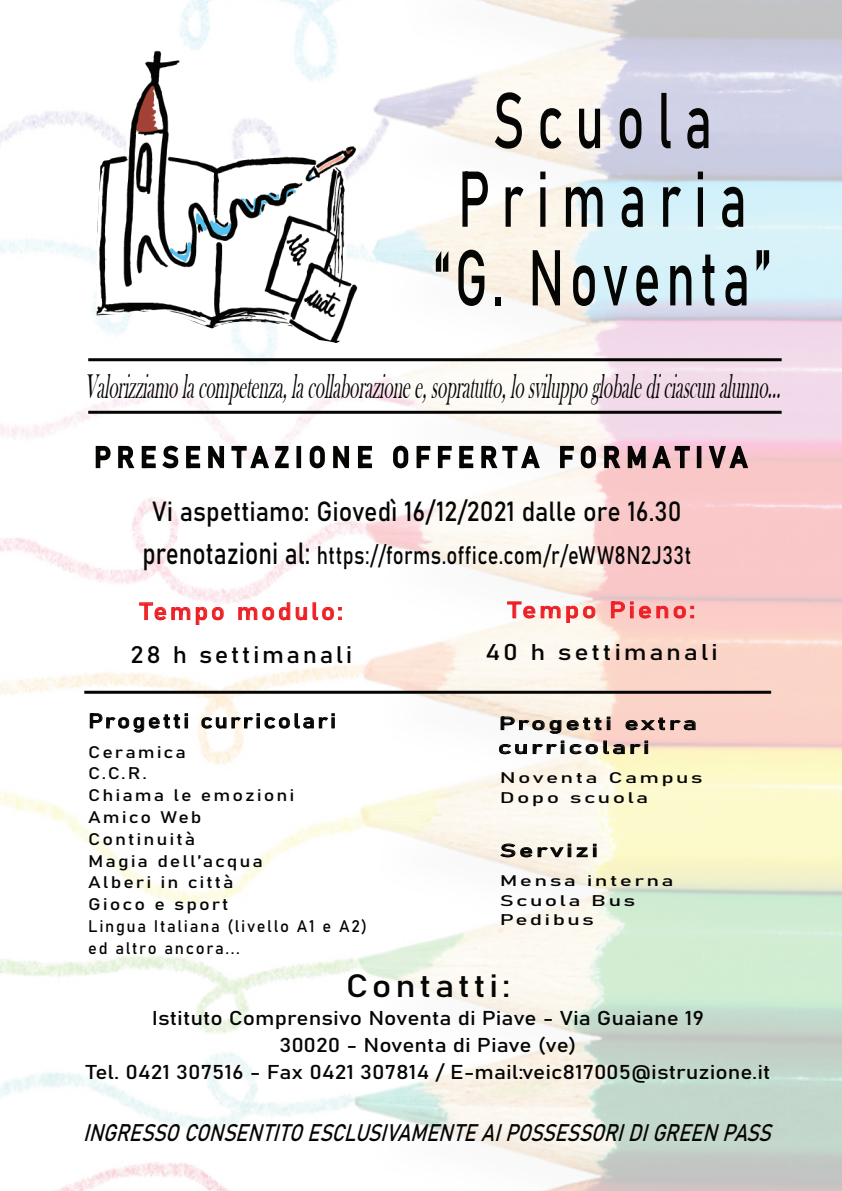
<style>
.page{position:relative;width:842px;height:1191px;background:#fff}
.page>*{position:absolute;margin:0;border:0;box-sizing:border-box;transform-origin:0 0}
.t1{font:77.7px/78.6px "Bahnschrift";letter-spacing:.235em;color:#050504;text-align:center;scale:.67 1}
.t2{font:italic 35.1px "Bask Old Face";color:#050504;scale:.5 1}
.t3{font:31.8px "Bahnschrift";letter-spacing:.1em;color:#050504;scale:1.15 1}
.t4{font:28.4px "Bahnschrift";letter-spacing:.24em;color:#050504;scale:.93 1}
.t5{font:27.3px "Bahnschrift";color:#050504;scale:.92 1}
.t6{font:25.1px "Bahnschrift";letter-spacing:.02em;color:#050504;scale:.81 1}
.t7{font:italic 23.7px "Bahnschrift";color:#050504;scale:.85 1}
.t8{font:23.7px "Bahnschrift";letter-spacing:.1em;color:#050504;scale:1.08 1}
.t9{font:23.7px "Bahnschrift";letter-spacing:.1em;color:#ed2026;scale:1.08 1}
.t10{font:22.5px "Bahnschrift";letter-spacing:.1em;color:#050504;scale:1.19 1}
.t11{font:22.5px "Bahnschrift";letter-spacing:.1em;color:#ed2026;scale:1.19 1}
.t12{font:20.1px "Bahnschrift";letter-spacing:.1em;color:#050504;scale:1.19 1}
.t13{font:19.8px/27.3px "Bahnschrift";color:#050504;text-align:center;scale:1.15 1}
.t14{font:17.7px/23.9px "Bahnschrift";letter-spacing:.1em;color:#050504;scale:1.51 1}
.t15{font:16.6px/21.8px "Bahnschrift";letter-spacing:.1em;color:#050504;scale:1.19 1}
.t16{font:15.2px/19.9px "Bahnschrift";letter-spacing:.1em;color:#050504;scale:1.51 1}
.s1{font-size:30.2px}
</style>
<div class="page">
<img style="left:0;top:0;width:842px;height:1191px">
<svg style="left:498px;top:705px;width:198px;height:55px"></svg>
<div style="left:644px;top:744px;width:4px;height:10px;border:1px solid #050504"></div>
<svg style="left:89px;top:698px;width:99px;height:40px"></svg>
<svg style="left:201px;top:698px;width:134px;height:39px"></svg>
<div style="left:331px;top:717px;width:4px;height:11px;border:1px solid #050504"></div>
<img style="left:97px;top:48px;width:262px;height:296px">
<svg style="left:499px;top:843px;width:97px;height:20px;background:#cec8be"></svg>
<div style="left:144px;top:603px;width:4px;height:17px;border:1px solid #ed2026"></div>
<div style="left:139px;top:602px;width:14px;height:3px;border:1px solid #ed2026"></div>
<svg style="left:154px;top:586px;width:70px;height:43px"></svg>
<svg style="left:238px;top:586px;width:104px;height:44px"></svg>
<div style="left:512px;top:602px;width:4px;height:16px;border:1px solid #ed2026"></div>
<div style="left:507px;top:601px;width:15px;height:3px;border:1px solid #ed2026"></div>
<svg style="left:523px;top:587px;width:73px;height:39px"></svg>
<svg style="left:610px;top:600px;width:84px;height:26px;background:#f7b1ae"></svg>
<svg style="left:95px;top:444px;width:41px;height:26px"></svg>
<div style="left:142px;top:446px;width:4px;height:22px;border:2px solid #050504"></div>
<div style="left:143px;top:463px;width:13px;height:5px;border:2px solid #050504"></div>
<div style="left:143px;top:455px;width:11px;height:4px;border:2px solid #050504"></div>
<div style="left:143px;top:446px;width:13px;height:4px;border:2px solid #050504"></div>
<svg style="left:161px;top:444px;width:19px;height:25px"></svg>
<div style="left:186px;top:446px;width:5px;height:22px;border:2px solid #050504"></div>
<div style="left:187px;top:463px;width:13px;height:5px;border:2px solid #050504"></div>
<div style="left:187px;top:455px;width:12px;height:4px;border:2px solid #050504"></div>
<div style="left:187px;top:446px;width:13px;height:4px;border:2px solid #050504"></div>
<svg style="left:207px;top:445px;width:18px;height:24px"></svg>
<div style="left:237px;top:447px;width:4px;height:21px;border:2px solid #050504"></div>
<div style="left:231px;top:446px;width:16px;height:4px;border:2px solid #050504"></div>
<svg style="left:249px;top:444px;width:41px;height:25px"></svg>
<div style="left:296px;top:446px;width:5px;height:22px;border:2px solid #050504"></div>
<svg style="left:308px;top:444px;width:18px;height:26px"></svg>
<svg style="left:332px;top:445px;width:18px;height:24px"></svg>
<div style="left:358px;top:446px;width:5px;height:22px;border:2px solid #050504"></div>
<div style="left:359px;top:463px;width:13px;height:5px;border:2px solid #050504"></div>
<div style="left:359px;top:455px;width:12px;height:4px;border:2px solid #050504"></div>
<div style="left:359px;top:446px;width:13px;height:4px;border:2px solid #050504"></div>
<svg style="left:392px;top:444px;width:18px;height:26px"></svg>
<div style="left:417px;top:446px;width:4px;height:22px;border:2px solid #050504"></div>
<div style="left:418px;top:455px;width:11px;height:4px;border:2px solid #050504"></div>
<div style="left:418px;top:446px;width:12px;height:4px;border:2px solid #050504"></div>
<div style="left:438px;top:446px;width:4px;height:22px;border:2px solid #050504"></div>
<div style="left:439px;top:455px;width:11px;height:4px;border:2px solid #050504"></div>
<div style="left:439px;top:446px;width:13px;height:4px;border:2px solid #050504"></div>
<div style="left:459px;top:446px;width:5px;height:22px;border:2px solid #050504"></div>
<div style="left:460px;top:463px;width:13px;height:5px;border:2px solid #050504"></div>
<div style="left:460px;top:455px;width:12px;height:4px;border:2px solid #050504"></div>
<div style="left:460px;top:446px;width:13px;height:4px;border:2px solid #050504"></div>
<svg style="left:480px;top:444px;width:19px;height:26px"></svg>
<div style="left:508px;top:447px;width:4px;height:21px;border:2px solid #050504"></div>
<div style="left:502px;top:446px;width:15px;height:4px;border:2px solid #050504"></div>
<svg style="left:520px;top:444px;width:21px;height:25px"></svg>
<div style="left:560px;top:446px;width:5px;height:22px;border:2px solid #050504"></div>
<div style="left:561px;top:455px;width:11px;height:4px;border:2px solid #050504"></div>
<div style="left:561px;top:446px;width:13px;height:4px;border:2px solid #050504"></div>
<svg style="left:579px;top:444px;width:18px;height:26px"></svg>
<svg style="left:603px;top:415px;width:69px;height:55px;background:#caadb8"></svg>
<div style="left:680px;top:447px;width:5px;height:21px;border:2px solid #050504"></div>
<div style="left:675px;top:446px;width:15px;height:4px;border:2px solid #050504"></div>
<div style="left:697px;top:446px;width:4px;height:22px;border:2px solid #050504"></div>
<svg style="left:707px;top:444px;width:43px;height:26px"></svg>
<hr style="left:88px;top:358px;width:694px;height:3px;background:#050504">
<hr style="left:84px;top:691px;width:687px;height:3px;background:#050504">
<hr style="left:88px;top:411px;width:694px;height:3px;background:#050504">
<h1 class="t1" style="left:434px;top:76px;width:505px">Scuola<br>Primaria “G. Noventa”</h1>
<h2 class="t2" style="left:84px;top:367px;width:1405px">Valorizziamolacompetenza,lacollaborazionee,sopratutto,losviluppoglobalediciascunalunno...</h2>
<h3 class="t4" style="left:94px;top:435px;width:704px">PRESENTAZIONE OFFERTA FORMATIVA</h3>
<h3 class="t5" style="left:152px;top:491px;width:577px">Vi aspettiamo: Giovedì 16/12/2021 dalle ore 16.30</h3>
<h3 class="t6" style="left:142px;top:536px;width:679px"><span class="s1">prenotazioni al:</span> https://forms.office.com/r/eWW8N2J33t</h3>
<h3 class="t9" style="left:140px;top:593px;width:189px">Tempo modulo:</h3>
<h3 class="t8" style="left:131px;top:636px;width:207px">28 h settimanali</h3>
<p class="t12" style="left:88px;top:705px;width:210px">Progetti curricolari</p>
<p class="t15" style="left:88px;top:739px;width:236px">Ceramica<br>C.C.R.<br>Chiama le emozioni<br>Amico Web<br>Continuità<br>Magia dell’acqua<br>Alberi in città<br>Gioco e sport<br>Lingua Italiana (livello A1 e A2) ed altro ancora...</p>
<h3 class="t11" style="left:508px;top:593px;width:159px">Tempo Pieno:</h3>
<h3 class="t10" style="left:485px;top:635px;width:197px">40 h settimanali</h3>
<p class="t14" style="left:498px;top:710px;width:133px">Progetti extra curricolari</p>
<p class="t16" style="left:500px;top:767px;width:136px">Noventa Campus<br>Dopo scuola</p>
<p class="t14" style="left:500px;top:837px;width:66px">Servizi</p>
<p class="t16" style="left:500px;top:869px;width:117px">Mensa interna<br>Scuola Bus<br>Pedibus</p>
<h3 class="t3" style="left:346px;top:962px;width:145px">Contatti:</h3>
<p class="t13" style="left:86px;top:1002px;width:597px">Istituto Comprensivo Noventa di Piave - Via Guaiane 19<br>30020 - Noventa di Piave (ve)<br>Tel. 0421 307516 - Fax 0421 307814 / E-mail:veic817005@istruzione.it</p>
<h3 class="t7" style="left:83px;top:1114px;width:820px">INGRESSOCONSENTITOESCLUSIVAMENTEAIPOSSESSORIDIGREENPASS</h3>
</div>
